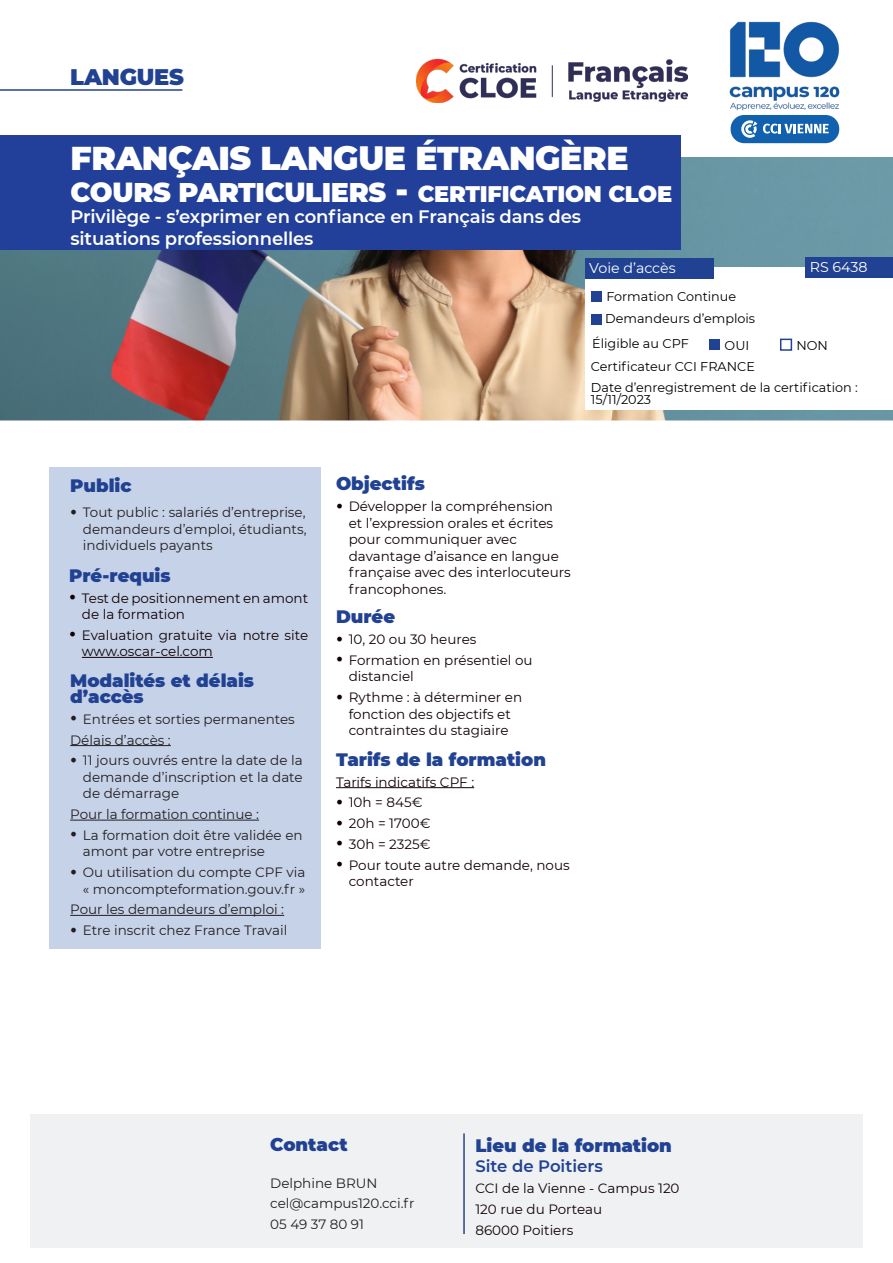
<style>
.page{position:relative;width:893px;height:1263px;background:#fff}
.page>*{position:absolute;margin:0;border:0;box-sizing:border-box;transform-origin:0 0}
.GRAND_TITRE_RUBRIQUE{font:900 33px "Montserrat";letter-spacing:-.01em;color:#fff}
.GRAND_TITRE_RUBRIQUE-2{font:900 27px "Montserrat";letter-spacing:-.01em;color:#fff}
.GRAND_TITRE_RUBRIQUE-3{font:900 22.5px "Montserrat";letter-spacing:-.01em;color:#214292}
.problematique{font:900 18px/16.5px "Montserrat";color:#214292}
.GRAND_TITRE_RUBRIQUE-4{font:600 18px/22.5px "Montserrat";letter-spacing:-.01em;color:#fff}
.problematique-2{font:600 16.5px "Montserrat";color:#214292}
.problematique-3{font:14.25px "Montserrat";color:#fff}
.problematique-4{font:13.5px/16.5px "Montserrat";color:#231f20;text-align:justify}
.problematique-5{font:13.5px/16.5px "Montserrat";color:#100003}
.t1{font:13.5px/16.5px "Montserrat";color:#110002}
.problematique-6{font:12.75px/12.8px "Montserrat";color:#000}
.s1{font-size:33px}
.s2{font-size:22.5px}
.s3{font-family:"Minion Pro";font-size:18px}
</style>
<div class="page">
<img style="left:0;top:157px;width:893px;height:263px">
<img style="left:680px;top:21px;width:160px;height:136px">
<div style="left:731px;top:115px;width:108px;height:28px;background:#1161af;border-radius:14px"></div>
<svg style="left:763px;top:124px;width:66px;height:10px"></svg>
<svg style="left:741px;top:120px;width:16px;height:18px"></svg>
<div style="left:49px;top:467px;width:272px;height:481px;background:#c6d2e8"></div>
<hr style="left:82px;top:657px;width:131px;height:1px;background:#110002">
<hr style="left:70px;top:745px;width:101px;height:1px;background:#231f20">
<hr style="left:70px;top:820px;width:189px;height:1px;background:#231f20">
<hr style="left:70px;top:915px;width:214px;height:1px;background:#231f20">
<div style="left:0;top:135px;width:680px;height:114px;background:#223f99"></div>
<div style="left:31px;top:1114px;width:832px;height:133px;background:#f0f1f2"></div>
<hr style="left:336px;top:787px;width:138px;height:1px;background:#100003">
<hr style="left:0;top:89px;width:182px;height:2px;background:#214292">
<hr style="left:463px;top:1133px;width:2px;height:101px;background:#253f8e">
<div style="left:585px;top:267px;width:308px;height:142px;background:#fff"></div>
<div style="left:585px;top:258px;width:129px;height:20px;background:#214292"></div>
<div style="left:591px;top:291px;width:11px;height:11px;background:#214292"></div>
<div style="left:709px;top:339px;width:10px;height:11px;background:#214292"></div>
<div style="left:780px;top:339px;width:12px;height:12px;border:2px solid #214292"></div>
<div style="left:806px;top:257px;width:87px;height:20px;background:#214292"></div>
<div style="left:591px;top:314px;width:11px;height:11px;background:#214292"></div>
<img style="left:417px;top:59px;width:271px;height:44px">
<p class="GRAND_TITRE_RUBRIQUE-3" style="left:70px;top:60px;width:115px">LANGUES</p>
<p class="GRAND_TITRE_RUBRIQUE" style="left:71px;top:134px;width:560px">FRANÇAIS LANGUE ÉTRANGÈRE</p>
<p class="GRAND_TITRE_RUBRIQUE-2" style="left:71px;top:172px;width:603px">COURS PARTICULIERS <span class="s1">-</span> <span class="s2">CERTIFICATION CLOE</span></p>
<p class="GRAND_TITRE_RUBRIQUE-4" style="left:71px;top:204px;width:512px">Privilège - s’exprimer en confiance en Français dans des situations professionnelles</p>
<p class="problematique-3" style="left:810px;top:258px;width:59px">RS 6438</p>
<p class="problematique-3" style="left:589px;top:258px;width:88px">Voie d’accès</p>
<p class="problematique-6" style="left:606px;top:290px;width:131px">Formation Continue</p>
<p class="problematique-6" style="left:592px;top:337px;width:98px">Éligible au CPF</p>
<p class="problematique-6" style="left:725px;top:338px;width:26px">OUI</p>
<p class="problematique-6" style="left:796px;top:338px;width:33px">NON</p>
<p class="problematique-6" style="left:605px;top:312px;width:151px">Demandeurs d’emplois</p>
<p class="problematique-6" style="left:591px;top:360px;width:165px">Certificateur CCI FRANCE</p>
<p class="problematique-6" style="left:591px;top:380px;width:268px">Date d’enregistrement de la certification :<br>15/11/2023</p>
<h3 class="problematique" style="left:70px;top:476px;width:63px">Public</h3>
<p class="problematique-4" style="left:83px;top:503px;width:225px;text-indent:-13px"><span class="s3">•</span> Tout public : salariés d’entreprise, demandeurs d’emploi, étudiants, individuels payants</p>
<h3 class="problematique" style="left:69px;top:566px;width:103px">Pré-requis</h3>
<p class="t1" style="left:82px;top:589px;width:228px;text-indent:-13px"><span class="s3">•</span> Test de positionnement en amont de la formation</p>
<p class="t1" style="left:82px;top:626px;width:228px;text-indent:-13px"><span class="s3">•</span> Evaluation gratuite via notre site www.oscar-cel.com</p>
<h3 class="problematique" style="left:70px;top:671px;width:185px">Modalités et délais d’accès</h3>
<p class="problematique-4" style="left:70px;top:708px;width:226px;line-height:20.7px"><span class="s3">•</span> Entrées et sorties permanentes<br>Délais d’accès :</p>
<p class="problematique-4" style="left:83px;top:752px;width:221px;text-indent:-13px"><span class="s3">•</span> 11 jours ouvrés entre la date de la demande d’inscription et la date de démarrage</p>
<p class="problematique-4" style="left:70px;top:805px;width:190px">Pour la formation continue :</p>
<p class="problematique-4" style="left:83px;top:826px;width:221px;text-indent:-13px"><span class="s3">•</span> La formation doit être validée en amont par votre entreprise</p>
<p class="problematique-4" style="left:70px;top:863px;width:237px;text-align:right"><span class="s3">•</span> Ou utilisation du compte CPF via « moncompteformation.gouv.fr »</p>
<p class="problematique-4" style="left:70px;top:901px;width:215px">Pour les demandeurs d’emploi :</p>
<p class="problematique-4" style="left:70px;top:921px;width:219px"><span class="s3">•</span> Etre inscrit chez France Travail</p>
<p class="problematique" style="left:336px;top:475px;width:90px">Objectifs</p>
<p class="problematique-5" style="left:349px;top:498px;width:223px;text-indent:-13px"><span class="s3">•</span> Développer la compréhension<br>et l’expression orales et écrites pour communiquer avec davantage d’aisance en langue française avec des interlocuteurs francophones.</p>
<p class="problematique" style="left:336px;top:608px;width:61px">Durée</p>
<p class="problematique-5" style="left:336px;top:631px;width:142px"><span class="s3">•</span> 10, 20 ou 30 heures</p>
<p class="problematique-5" style="left:349px;top:651px;width:185px;text-indent:-13px"><span class="s3">•</span> Formation en présentiel ou distanciel</p>
<p class="problematique-5" style="left:336px;top:689px;width:188px;text-align:center"><span class="s3">•</span> Rythme : à déterminer en fonction des objectifs et contraintes du stagiaire</p>
<p class="problematique" style="left:336px;top:750px;width:211px">Tarifs de la formation</p>
<p class="problematique-5" style="left:336px;top:773px;width:140px">Tarifs indicatifs CPF :</p>
<p class="problematique-5" style="left:336px;top:794px;width:88px"><span class="s3">•</span> 10h = 845€</p>
<p class="problematique-5" style="left:336px;top:815px;width:96px"><span class="s3">•</span> 20h = 1700€</p>
<p class="problematique-5" style="left:336px;top:835px;width:96px"><span class="s3">•</span> 30h = 2325€</p>
<p class="problematique-5" style="left:349px;top:856px;width:222px;text-indent:-13px"><span class="s3">•</span> Pour toute autre demande, nous contacter</p>
<p class="problematique" style="left:270px;top:1135px;width:79px">Contact</p>
<p class="problematique-4" style="left:270px;top:1174px;width:109px">Delphine BRUN</p>
<p class="problematique-4" style="left:270px;top:1195px;width:146px">cel@campus120.cci.fr</p>
<p class="problematique-4" style="left:270px;top:1215px;width:95px">05 49 37 80 91</p>
<p class="problematique" style="left:475px;top:1136px;width:198px">Lieu de la formation</p>
<p class="problematique-2" style="left:475px;top:1155px;width:129px">Site de Poitiers</p>
<p class="problematique-5" style="left:475px;top:1179px;width:206px">CCI de la Vienne - Campus 120</p>
<p class="problematique-5" style="left:475px;top:1200px;width:128px">120 rue du Porteau</p>
<p class="problematique-5" style="left:475px;top:1221px;width:100px">86000 Poitiers</p>
</div>
